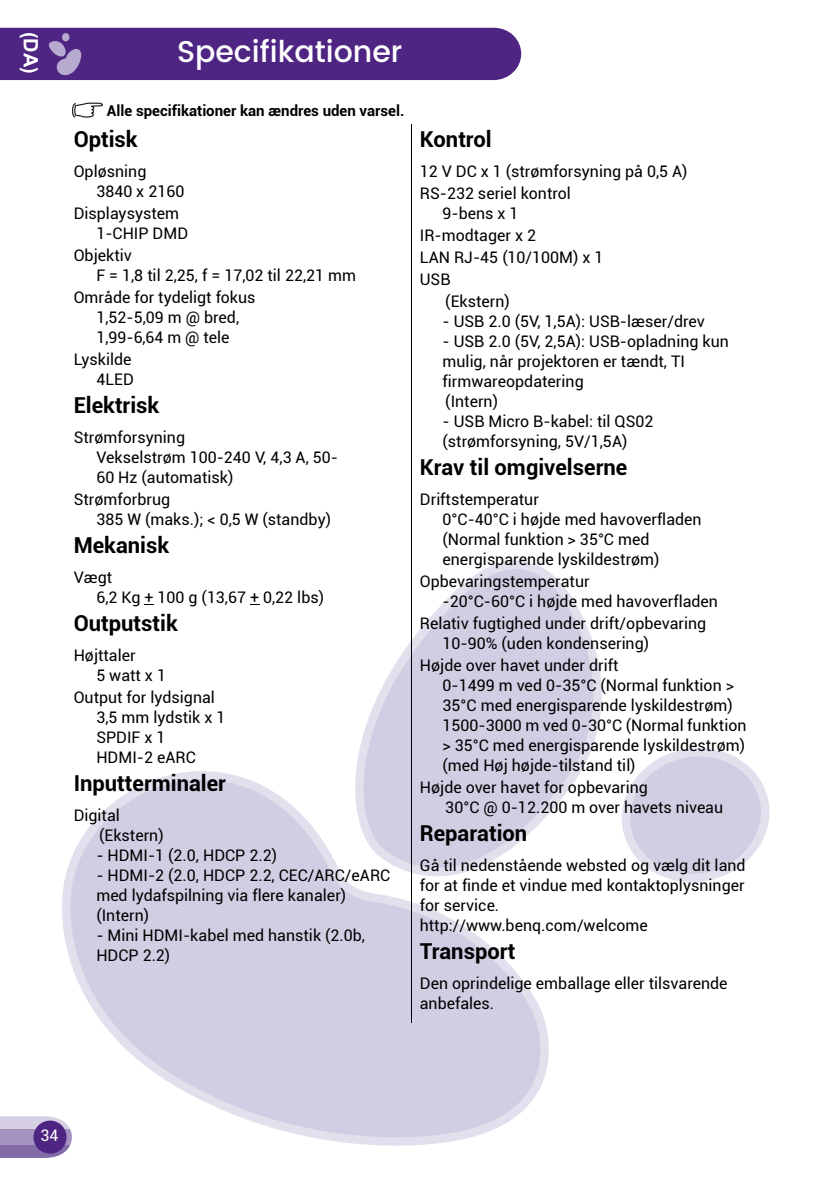
<style>
.page{position:relative;width:822px;height:1190px;background:#fff}
.page>*{position:absolute;margin:0;border:0;box-sizing:border-box;transform-origin:0 0}
.t1{font:500 30px "Poppins";color:#fff}
.t2{font:700 22px "Roboto";color:#000}
.t3{font:700 20px "Arial";color:#fff}
.t4{font:16px/20px "Roboto";color:#000}
.t5{font:16px "Roboto";color:#fff}
.t6{font:700 15px "Roboto";letter-spacing:-.005em;color:#000}
</style>
<div class="page">
<svg style="left:622px;top:748px;width:148px;height:134px"></svg>
<svg style="left:373px;top:560px;width:229px;height:233px"></svg>
<svg style="left:63px;top:708px;width:503px;height:438px"></svg>
<div style="left:0;top:28px;width:521px;height:52px;background:#4e2582"></div>
<svg style="left:0;top:1116px;width:72px;height:13px"></svg>
<div style="left:0;top:1129px;width:72px;height:16px;background:#a493c1"></div>
<div style="left:0;top:1145px;width:72px;height:13px;background:#836ba9"></div>
<div style="left:33px;top:1121px;width:34px;height:33px;background:#4e2582;border-radius:50%"></div>
<hr style="left:411px;top:125px;width:1px;height:898px;background:#000">
<svg style="left:72px;top:103px;width:31px;height:15px"></svg>
<p class="t3" style="left:42px;top:32px;width:44px;rotate:90deg">(DA)</p>
<h1 class="t1" style="left:177px;top:30px;width:227px">Specifikationer</h1>
<p class="t6" style="left:107px;top:102px;width:299px">Alle specifikationer kan ændres uden varsel.</p>
<h2 class="t2" style="left:74px;top:127px;width:66px">Optisk</h2>
<p class="t4" style="left:96px;top:162px;width:90px;text-indent:-23px">Opløsning<br>3840 x 2160</p>
<p class="t4" style="left:96px;top:204px;width:93px;text-indent:-23px">Displaysystem<br>1-CHIP DMD</p>
<p class="t4" style="left:96px;top:246px;width:261px;text-indent:-23px">Objektiv<br>F = 1,8 til 2,25, f = 17,02 til 22,21 mm</p>
<p class="t4" style="left:74px;top:288px;width:183px;text-align:center">Område for tydeligt fokus<br>1,52-5,09 m @ bred,<br>1,99-6,64 m @ tele</p>
<p class="t4" style="left:74px;top:350px;width:62px;text-align:right">Lyskilde<br>4LED</p>
<h2 class="t2" style="left:74px;top:393px;width:87px">Elektrisk</h2>
<p class="t4" style="left:96px;top:428px;width:243px;text-indent:-23px">Strømforsyning<br>Vekselstrøm 100-240 V, 4,3 A, 50-<br>60 Hz (automatisk)</p>
<p class="t4" style="left:96px;top:490px;width:236px;text-indent:-23px">Strømforbrug<br>385 W (maks.); &lt; 0,5 W (standby)</p>
<h2 class="t2" style="left:74px;top:533px;width:97px">Mekanisk</h2>
<p class="t4" style="left:96px;top:568px;width:229px;text-indent:-23px">Vægt<br>6,2 Kg + 100 g (13,67 + 0,22 lbs)</p>
<h2 class="t2" style="left:74px;top:611px;width:106px">Outputstik</h2>
<p class="t4" style="left:96px;top:646px;width:71px;text-indent:-23px">Højttaler<br>5 watt x 1</p>
<p class="t4" style="left:96px;top:688px;width:131px;text-indent:-23px">Output for lydsignal<br>3,5 mm lydstik x 1<br>SPDIF x 1<br>HDMI-2 eARC</p>
<h2 class="t2" style="left:74px;top:771px;width:154px">Inputterminaler</h2>
<p class="t4" style="left:99px;top:806px;width:66px;text-indent:-26px">Digital (Ekstern)</p>
<p class="t4" style="left:96px;top:846px;width:182px">- HDMI-1 (2.0, HDCP 2.2)</p>
<p class="t4" style="left:96px;top:866px;width:295px">- HDMI-2 (2.0, HDCP 2.2, CEC/ARC/eARC med lydafspilning via flere kanaler) (Intern)</p>
<p class="t4" style="left:96px;top:926px;width:270px">- Mini HDMI-kabel med hanstik (2.0b,<br>HDCP 2.2)</p>
<h2 class="t2" style="left:420px;top:127px;width:73px">Kontrol</h2>
<p class="t4" style="left:420px;top:161px;width:269px;line-height:22px">12 V DC x 1 (strømforsyning på 0,5 A)<br>RS-232 seriel kontrol</p>
<p class="t4" style="left:443px;top:204px;width:78px">9-bens x 1</p>
<p class="t4" style="left:420px;top:226px;width:118px">IR-modtager x 2</p>
<p class="t4" style="left:420px;top:248px;width:185px">LAN RJ-45 (10/100M) x 1</p>
<p class="t4" style="left:420px;top:270px;width:32px">USB</p>
<p class="t4" style="left:445px;top:292px;width:66px">(Ekstern)</p>
<p class="t4" style="left:443px;top:312px;width:264px">- USB 2.0 (5V, 1,5A): USB-læser/drev</p>
<p class="t4" style="left:443px;top:332px;width:288px">- USB 2.0 (5V, 2,5A): USB-opladning kun mulig, når projektoren er tændt, TI firmwareopdatering<br>(Intern)</p>
<p class="t4" style="left:443px;top:412px;width:212px">- USB Micro B-kabel: til QS02 (strømforsyning, 5V/1,5A)</p>
<h2 class="t2" style="left:420px;top:455px;width:209px">Krav til omgivelserne</h2>
<p class="t4" style="left:443px;top:490px;width:261px;text-indent:-23px">Driftstemperatur<br>0°C-40°C i højde med havoverfladen (Normal funktion &gt; 35°C med energisparende lyskildestrøm)</p>
<p class="t4" style="left:443px;top:572px;width:277px;text-indent:-23px">Opbevaringstemperatur<br>-20°C-60°C i højde med havoverfladen</p>
<p class="t4" style="left:443px;top:614px;width:265px;text-indent:-23px">Relativ fugtighed under drift/opbevaring<br>10-90% (uden kondensering)</p>
<p class="t4" style="left:443px;top:656px;width:305px;text-indent:-23px">Højde over havet under drift<br>0-1499 m ved 0-35°C (Normal funktion &gt; 35°C med energisparende lyskildestrøm)<br>1500-3000 m ved 0-30°C (Normal funktion &gt; 35°C med energisparende lyskildestrøm) (med Høj højde-tilstand til)</p>
<p class="t4" style="left:445px;top:778px;width:279px;text-indent:-25px">Højde over havet for opbevaring<br>30°C @ 0-12.200 m over havets niveau</p>
<h2 class="t2" style="left:420px;top:821px;width:109px">Reparation</h2>
<p class="t4" style="left:420px;top:856px;width:327px">Gå til nedenstående websted og vælg dit land for at finde et vindue med kontaktoplysninger for service.<br>http://www.benq.com/welcome</p>
<h2 class="t2" style="left:420px;top:939px;width:97px">Transport</h2>
<p class="t4" style="left:420px;top:974px;width:309px">Den oprindelige emballage eller tilsvarende anbefales.</p>
<p class="t5" style="left:40px;top:1126px;width:19px">34</p>
</div>
